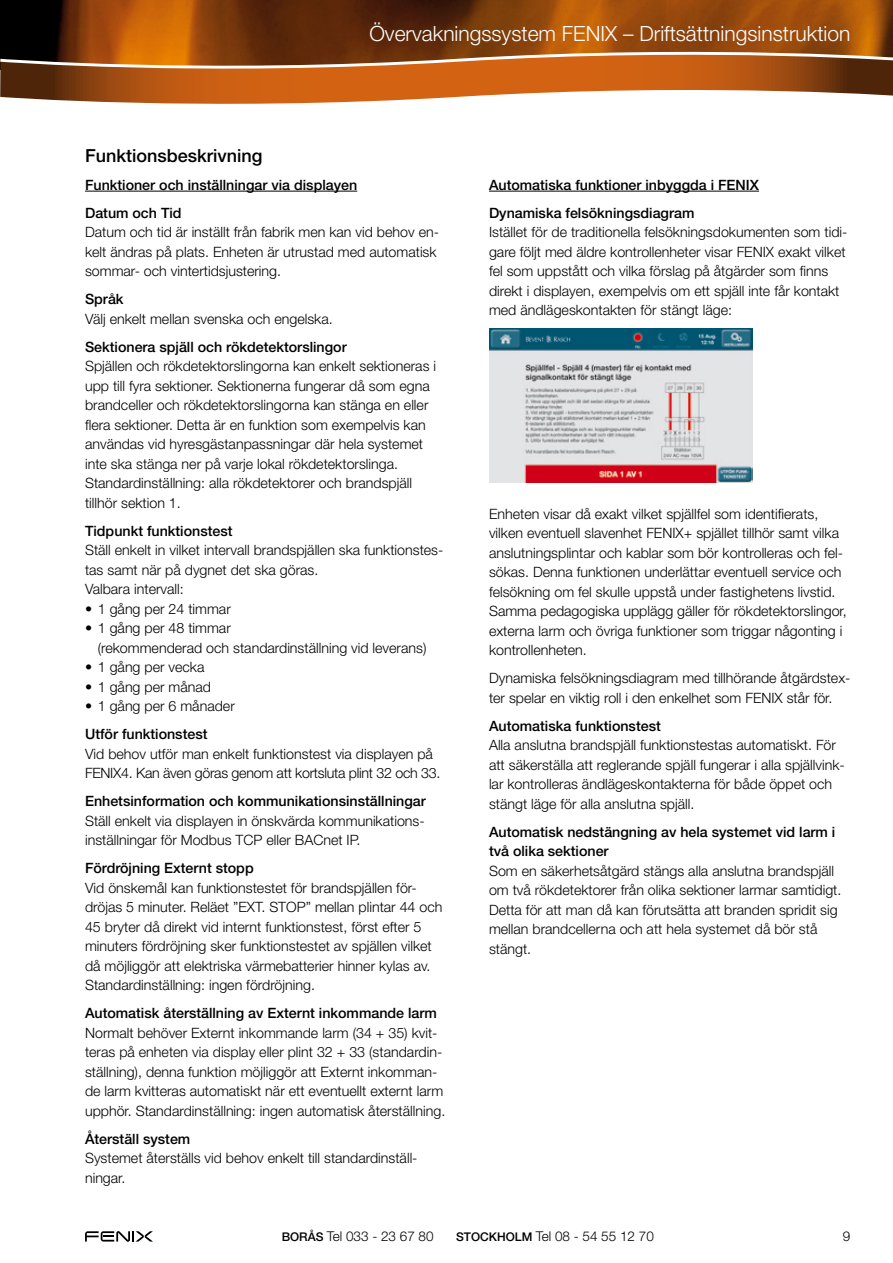
<style>
.page{position:relative;width:893px;height:1263px;background:#fff}
.page>*{position:absolute;margin:0;border:0;box-sizing:border-box;transform-origin:0 0}
.t1{font:300 21px "Helvetica Neue LT Std";color:#fff}
.t2{font:500 18px "Helvetica Neue LT Std";color:#000}
.t3{font:300 14.25px/19.5px "Helvetica Neue LT Std";color:#000}
.t4{font:500 14.25px/28px "Helvetica Neue LT Std";color:#000}
.t5{font:300 13.5px "Helvetica Neue LT Std";color:#000}
.s1{font-weight:500;font-size:12px}
</style>
<div class="page">
<img style="left:0;top:0;width:893px;height:45px">
<svg style="left:0;top:79px;width:893px;height:25px"></svg>
<svg style="left:0;top:45px;width:893px;height:34px;background:#a45922"></svg>
<svg style="left:85px;top:1231px;width:68px;height:11px"></svg>
<hr style="left:85px;top:191px;width:272px;height:1px;background:#000">
<hr style="left:489px;top:191px;width:270px;height:1px;background:#000">
<img style="left:489px;top:328px;width:263px;height:155px">
<h1 class="t1" style="left:369px;top:21px;width:483px">Övervakningssystem FENIX – Driftsättningsinstruktion</h1>
<p class="t2" style="left:85px;top:145px;width:179px">Funktionsbeskrivning</p>
<p class="t4" style="left:85px;top:170px;width:274px">Funktioner och inställningar via displayen<br>Datum och Tid</p>
<p class="t3" style="left:85px;top:222px;width:355px">Datum och tid är inställt från fabrik men kan vid behov en&shy;kelt ändras på plats. Enheten är utrustad med automatisk sommar- och vintertidsjustering.</p>
<p class="t4" style="left:85px;top:285px;width:40px">Språk</p>
<p class="t3" style="left:85px;top:309px;width:249px">Välj enkelt mellan svenska och engelska.</p>
<p class="t4" style="left:85px;top:332px;width:263px">Sektionera spjäll och rökdetektorslingor</p>
<p class="t3" style="left:85px;top:356px;width:353px">Spjällen och rökdetektorslingorna kan enkelt sektioneras i upp till fyra sektioner. Sektionerna fungerar då som egna brandceller och rökdetektorslingorna kan stänga en eller flera sektioner. Detta är en funktion som exempelvis kan användas vid hyresgästanpassningar där hela systemet inte ska stänga ner på varje lokal rökdetektorslinga.<br>Standardinställning: alla rökdetektorer och brandspjäll tillhör sektion 1.</p>
<p class="t4" style="left:85px;top:516px;width:149px">Tidpunkt funktionstest</p>
<p class="t3" style="left:85px;top:540px;width:360px">Ställ enkelt in vilket intervall brandspjällen ska funktionstes&shy;tas samt när på dygnet det ska göras.<br>Valbara intervall:</p>
<p class="t3" style="left:85px;top:598px;width:147px">• 1 gång per 24 timmar</p>
<p class="t3" style="left:98px;top:618px;width:330px;text-indent:-13px">• 1 gång per 48 timmar<br>(rekommenderad och standardinställning vid leverans)</p>
<p class="t3" style="left:85px;top:657px;width:121px">• 1 gång per vecka</p>
<p class="t3" style="left:85px;top:676px;width:128px">• 1 gång per månad</p>
<p class="t3" style="left:85px;top:696px;width:151px">• 1 gång per 6 månader</p>
<p class="t4" style="left:85px;top:720px;width:124px">Utför funktionstest</p>
<p class="t3" style="left:85px;top:743px;width:357px">Vid behov utför man enkelt funktionstest via displayen på<br>FENIX4. Kan även göras genom att kortsluta plint 32 och 33.</p>
<p class="t4" style="left:85px;top:787px;width:342px">Enhetsinformation och kommunikationsinställningar</p>
<p class="t3" style="left:85px;top:810px;width:339px">Ställ enkelt via displayen in önskvärda kommunikations&shy;inställningar för Modbus TCP eller BACnet IP.</p>
<p class="t4" style="left:85px;top:854px;width:170px">Fördröjning Externt stopp</p>
<p class="t3" style="left:85px;top:877px;width:359px">Vid önskemål kan funktionstestet för brandspjällen för&shy;dröjas 5 minuter. Reläet ”EXT. STOP” mellan plintar 44 och 45 bryter då direkt vid internt funktionstest, först efter 5 minuters fördröjning sker funktionstestet av spjällen vilket då möjliggör att elektriska värmebatterier hinner kylas av.<br>Standardinställning: ingen fördröjning.</p>
<p class="t4" style="left:85px;top:999px;width:353px">Automatisk återställning av Externt inkommande larm</p>
<p class="t3" style="left:85px;top:1022px;width:362px">Normalt behöver Externt inkommande larm (34 + 35) kvit&shy;teras på enheten via display eller plint 32 + 33 (standardin&shy;ställning), denna funktion möjliggör att Externt inkomman&shy;de larm kvitteras automatiskt när ett eventuellt externt larm upphör. Standardinställning: ingen automatisk återställning.</p>
<p class="t4" style="left:85px;top:1124px;width:107px">Återställ system</p>
<p class="t3" style="left:85px;top:1148px;width:334px">Systemet återställs vid behov enkelt till standardinställ&shy;ningar.</p>
<p class="t4" style="left:489px;top:170px;width:272px">Automatiska funktioner inbyggda i FENIX<br>Dynamiska felsökningsdiagram</p>
<p class="t3" style="left:489px;top:222px;width:360px">Istället för de traditionella felsökningsdokumenten som tidi&shy;gare följt med äldre kontrollenheter visar FENIX exakt vilket fel som uppstått och vilka förslag på åtgärder som finns direkt i displayen, exempelvis om ett spjäll inte får kontakt med ändlägeskontakten för stängt läge:</p>
<p class="t3" style="left:489px;top:504px;width:359px">Enheten visar då exakt vilket spjällfel som identifierats, vilken eventuell slavenhet FENIX+ spjället tillhör samt vilka anslutningsplintar och kablar som bör kontrolleras och fel&shy;sökas. Denna funktionen underlättar eventuell service och felsökning om fel skulle uppstå under fastighetens livstid.<br>Samma pedagogiska upplägg gäller för rökdetektorslingor, externa larm och övriga funktioner som triggar någonting i kontrollenheten.</p>
<p class="t3" style="left:489px;top:668px;width:363px">Dynamiska felsökningsdiagram med tillhörande åtgärdstex&shy;ter spelar en viktig roll i den enkelhet som FENIX står för.</p>
<p class="t4" style="left:489px;top:711px;width:173px">Automatiska funktionstest</p>
<p class="t3" style="left:489px;top:735px;width:357px">Alla anslutna brandspjäll funktionstestas automatiskt. För att säkerställa att reglerande spjäll fungerar i alla spjällvink&shy;lar kontrolleras ändlägeskontakterna för både öppet och stängt läge för alla anslutna spjäll.</p>
<p class="t4" style="left:489px;top:822px;width:348px;line-height:19.5px">Automatisk nedstängning av hela systemet vid larm i två olika sektioner</p>
<p class="t3" style="left:489px;top:860px;width:354px">Som en säkerhetsåtgärd stängs alla anslutna brandspjäll om två rökdetektorer från olika sektioner larmar samtidigt.<br>Detta för att man då kan förutsätta att branden spridit sig mellan brandcellerna och att hela systemet då bör stå stängt.</p>
<p class="t5" style="left:282px;top:1228px;width:153px"><span class="s1">BORÅS</span> Tel 033 - 23 67 80</p>
<p class="t5" style="left:456px;top:1228px;width:199px"><span class="s1">STOCKHOLM</span> Tel 08 - 54 55 12 70</p>
<p class="t5" style="left:843px;top:1228px;width:9px">9</p>
</div>
